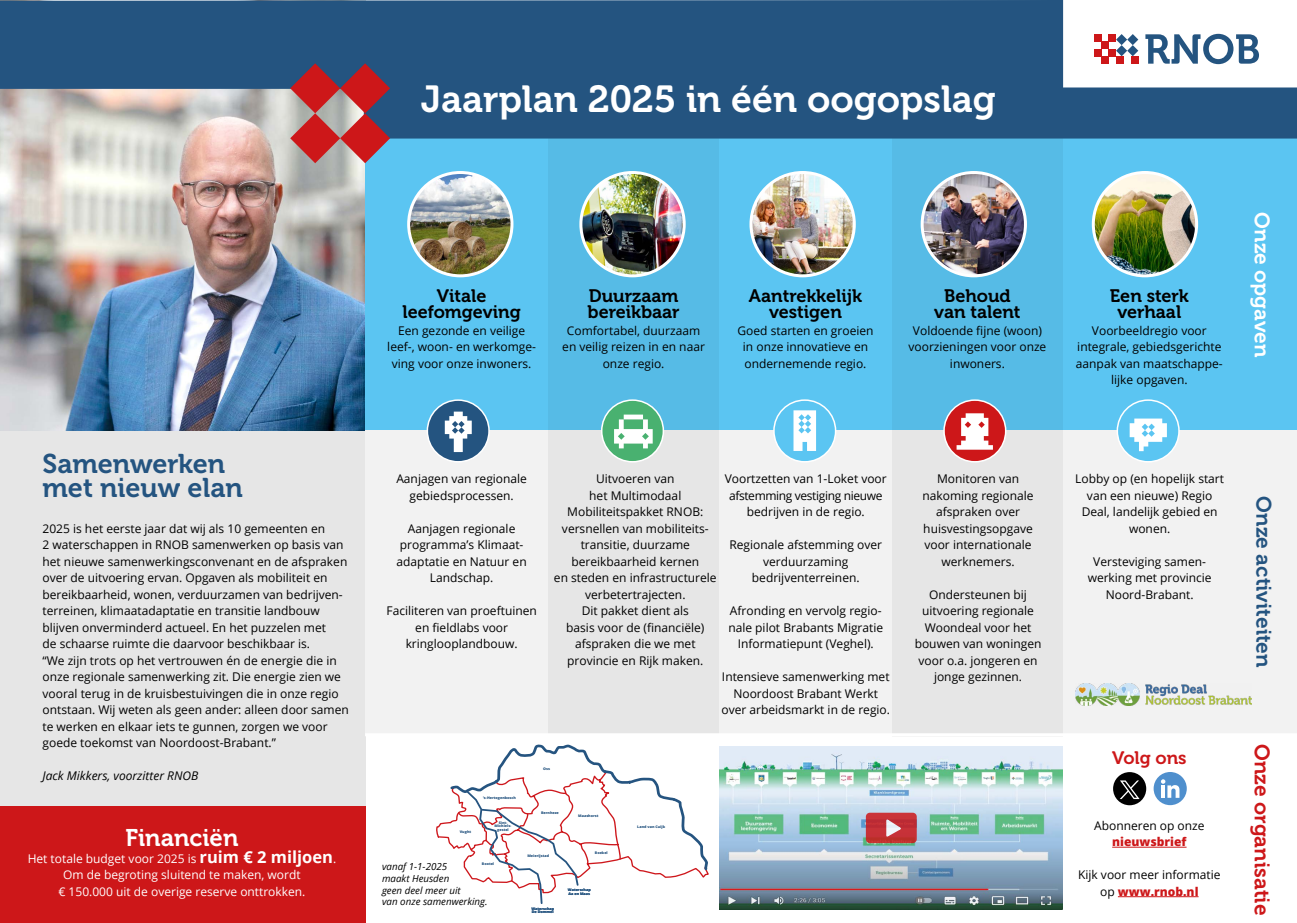
<style>
.page{position:relative;width:1297px;height:923px;background:#fff}
.page>*{position:absolute;margin:0;border:0;box-sizing:border-box;transform-origin:0 0}
.t1{font:37.5px "Museo 700";color:#fff}
.t2{font:27px/24px "Museo 700";color:#245480}
.t3{font:24px "Museo 700";color:#fff}
.t4{font:21px "Museo 700";color:#245480}
.t5{font:21px "Museo 700";color:#cd1719}
.t6{font:21px "Museo 700";color:#fff}
.t7{font:18px/16.5px "Museo 700";color:#000;text-align:center}
.t8{font:18px "Museo 700";color:#cd1719}
.t9{font:12px/16.5px "Open Sans";color:#000;text-align:center}
.t10{font:12px/16.5px "Open Sans";color:#fff;text-align:center}
.t11{font:italic 12px "Open Sans";color:#000}
.t12{font:800 12px "Open Sans";color:#cd1719}
.t13{font:italic 9.75px/11.7px "Open Sans";color:#000}
.t14{font:800 3.6px/3.4px "Open Sans";color:#255480;scale:1.04 1}
.s1{font-weight:700;font-size:16.5px}
.s2{font-weight:800;color:#cd1719}
</style>
<div class="page">
<img style="left:720px;top:747px;width:343px;height:162px">
<div style="left:0;top:430px;width:365px;height:386px;background:#e6e6e6"></div>
<img style="left:0;top:139px;width:365px;height:291px">
<div style="left:365px;top:407px;width:931px;height:329px;background:#f2f2f2"></div>
<div style="left:365px;top:137px;width:932px;height:293px;background:#5bc5f2"></div>
<svg style="left:549px;top:139px;width:170px;height:594px;fill:#e6e6e6"></svg>
<svg style="left:892px;top:139px;width:170px;height:594px;fill:#e6e6e6"></svg>
<hr style="left:1112px;top:847px;width:74px;height:1px;background:#cd1719">
<hr style="left:1118px;top:896px;width:80px;height:1px;background:#cd1719">
<div style="left:427px;top:400px;width:62px;height:62px;background:#245480;border-radius:50%"></div>
<div style="left:427px;top:399px;width:63px;height:63px;border:2px solid #fff;border-radius:50%"></div>
<svg style="left:445px;top:411px;width:27px;height:41px"></svg>
<div style="left:1117px;top:400px;width:62px;height:62px;background:#5bc5f2;border-radius:50%"></div>
<div style="left:1116px;top:399px;width:64px;height:63px;border:2px solid #fff;border-radius:50%"></div>
<svg style="left:1130px;top:418px;width:37px;height:33px"></svg>
<div style="left:944px;top:400px;width:62px;height:62px;background:#cd1719;border-radius:50%"></div>
<div style="left:943px;top:399px;width:63px;height:63px;border:2px solid #fff;border-radius:50%"></div>
<svg style="left:956px;top:413px;width:37px;height:37px"></svg>
<div style="left:774px;top:400px;width:62px;height:62px;background:#5bc5f2;border-radius:50%"></div>
<div style="left:773px;top:399px;width:63px;height:63px;border:2px solid #fff;border-radius:50%"></div>
<svg style="left:793px;top:410px;width:23px;height:41px"></svg>
<div style="left:602px;top:400px;width:61px;height:62px;background:#49b170;border-radius:50%"></div>
<div style="left:601px;top:399px;width:63px;height:63px;border:2px solid #fff;border-radius:50%"></div>
<svg style="left:614px;top:414px;width:39px;height:34px"></svg>
<img style="left:409px;top:172px;width:103px;height:104px;border-radius:52px">
<div style="left:407px;top:171px;width:106px;height:106px;border:3px solid #fff;border-radius:50%"></div>
<img style="left:581px;top:174px;width:103px;height:101px">
<div style="left:579px;top:171px;width:107px;height:106px;border:3px solid #fff;border-radius:50%"></div>
<img style="left:753px;top:173px;width:101px;height:102px">
<div style="left:749px;top:171px;width:107px;height:106px;border:3px solid #fff;border-radius:50%"></div>
<img style="left:922px;top:173px;width:103px;height:103px">
<div style="left:921px;top:171px;width:106px;height:106px;border:3px solid #fff;border-radius:50%"></div>
<img style="left:1093px;top:172px;width:103px;height:104px;border-radius:52px">
<div style="left:1092px;top:171px;width:106px;height:106px;border:3px solid #fff;border-radius:50%"></div>
<svg style="left:0;top:0;width:1297px;height:139px;background:#4a7093"></svg>
<div style="left:1153px;top:772px;width:34px;height:33px;background:#4f8fcd;border-radius:50%"></div>
<svg style="left:1161px;top:779px;width:18px;height:19px"></svg>
<svg style="left:436px;top:744px;width:273px;height:160px"></svg>
<hr style="left:365px;top:733px;width:932px;height:3px;background:#fff">
<img style="left:1076px;top:683px;width:175px;height:23px">
<div style="left:0;top:806px;width:365px;height:117px;background:#cd1719"></div>
<svg style="left:290px;top:63px;width:100px;height:100px;background:#a3565f"></svg>
<div style="left:1113px;top:772px;width:33px;height:33px;background:#000;border-radius:17px"></div>
<svg style="left:1120px;top:780px;width:19px;height:19px"></svg>
<div style="left:866px;top:812px;width:51px;height:31px;background:linear-gradient(to right,#c43135,#c53235);border-radius:4px"></div>
<svg style="left:885px;top:818px;width:19px;height:21px"></svg>
<h1 class="t1" style="left:421px;top:78px;width:576px">Jaarplan 2025 in één oogopslag</h1>
<h2 class="t2" style="left:43px;top:452px;width:202px">Samenwerken met nieuw elan</h2>
<p class="t9" style="left:43px;top:520px;width:308px;text-align:left">2025 is het eerste jaar dat wij als 10 gemeenten en<br>2 waterschappen in RNOB samenwerken op basis van het nieuwe samenwerkingsconvenant en de afspraken over de uitvoering ervan. Opgaven als mobiliteit en bereikbaarheid, wonen, verduurzamen van bedrijven&shy;terreinen, klimaatadaptatie en transitie landbouw blijven onverminderd actueel. En het puzzelen met<br>de schaarse ruimte die daarvoor beschikbaar is.<br>“We zijn trots op het vertrouwen én de energie die in onze regionale samenwerking zit. Die energie zien we vooral terug in de kruisbestuivingen die in onze regio ontstaan. Wij weten als geen ander: alleen door samen te werken en elkaar iets te gunnen, zorgen we voor goede toekomst van Noordoost-Brabant.”</p>
<p class="t11" style="left:43px;top:767px;width:157px">Jack Mikkers, voorzitter RNOB</p>
<h3 class="t3" style="left:125px;top:824px;width:114px">Financiën</h3>
<p class="t10" style="left:28px;top:850px;width:310px">Het totale budget voor 2025 is <span class="s1">ruim € 2 miljoen</span>.<br>Om de begroting sluitend te maken, wordt<br>€ 150.000 uit de overige reserve onttrokken.</p>
<h3 class="t7" style="left:403px;top:287px;width:120px">Vitale leefomgeving</h3>
<p class="t9" style="left:387px;top:322px;width:150px">Een gezonde en veilige leef-, woon- en werkomge&shy;ving voor onze inwoners.</p>
<h3 class="t7" style="left:587px;top:287px;width:94px;text-align:left">Duurzaam bereikbaar</h3>
<p class="t9" style="left:562px;top:322px;width:144px">Comfortabel, duurzaam en veilig reizen in en naar onze regio.</p>
<h3 class="t7" style="left:749px;top:287px;width:115px">Aantrekkelijk vestigen</h3>
<p class="t9" style="left:737px;top:322px;width:137px">Goed starten en groeien in onze innovatieve en ondernemende regio.</p>
<h3 class="t7" style="left:934px;top:287px;width:88px">Behoud van talent</h3>
<p class="t9" style="left:908px;top:322px;width:139px">Voldoende fijne (woon) voorzieningen voor onze inwoners.</p>
<h3 class="t7" style="left:1110px;top:287px;width:80px">Een sterk verhaal</h3>
<p class="t9" style="left:1076px;top:322px;width:148px">Voorbeeldregio voor integrale, gebiedsgerichte aanpak van maatschappe&shy;lijke opgaven.</p>
<h3 class="t6" style="left:1274px;top:212px;width:147px;rotate:90deg">Onze opgaven</h3>
<p class="t9" style="left:396px;top:470px;width:132px">Aanjagen van regionale gebiedsprocessen.</p>
<p class="t9" style="left:397px;top:520px;width:132px">Aanjagen regionale programma’s Klimaat&shy;adaptatie en Natuur en<br>Landschap.</p>
<p class="t9" style="left:386px;top:602px;width:152px">Faciliteren van proeftuinen en fieldlabs voor kringlooplandbouw.</p>
<p class="t9" style="left:554px;top:470px;width:164px">Uitvoeren van<br>het Multimodaal<br>Mobiliteitspakket RNOB: versnellen van mobiliteits&shy;transitie, duurzame bereikbaarheid kernen<br>en steden en infrastructurele verbetertrajecten.<br>Dit pakket dient als<br>basis voor de (financiële) afspraken die we met provincie en Rijk maken.</p>
<p class="t9" style="left:725px;top:470px;width:163px">Voortzetten van 1-Loket voor afstemming vestiging nieuwe bedrijven in de regio.</p>
<p class="t9" style="left:729px;top:536px;width:154px">Regionale afstemming over verduurzaming bedrijventerreinen.</p>
<p class="t9" style="left:728px;top:602px;width:156px">Afronding en vervolg regio&shy;nale pilot Brabants Migratie<br>Informatiepunt (Veghel).</p>
<p class="t9" style="left:721px;top:668px;width:170px">Intensieve samenwerking met<br>Noordoost Brabant Werkt over arbeidsmarkt in de regio.</p>
<p class="t14" style="left:460px;top:829px;width:12px">Vught</p>
<p class="t14" style="left:483px;top:795px;width:33px">’s-Hertogenbosch</p>
<p class="t14" style="left:494px;top:820px;width:18px;text-align:center">Sint-<br>Michiels&shy;gestel</p>
<p class="t14" style="left:482px;top:862px;width:13px">Boxtel</p>
<p class="t13" style="left:382px;top:860px;width:107px">vanaf 1-1-2025<br>maakt Heusden<br>geen deel meer uit<br>van onze samenwerking.</p>
<p class="t14" style="left:543px;top:767px;width:8px">Oss</p>
<p class="t14" style="left:541px;top:811px;width:19px">Bernheze</p>
<p class="t14" style="left:578px;top:814px;width:21px">Maashorst</p>
<p class="t14" style="left:527px;top:853px;width:22px">Meierijstad</p>
<p class="t14" style="left:531px;top:906px;width:23px">Waterschap<br>De Dommel</p>
<p class="t14" style="left:595px;top:850px;width:14px">Boekel</p>
<p class="t14" style="left:568px;top:888px;width:23px">Waterschap<br>Aa en Maas</p>
<p class="t14" style="left:637px;top:825px;width:28px">Land van Cuijk</p>
<p class="t9" style="left:922px;top:470px;width:113px">Monitoren van nakoming regionale afspraken over huisvestingsopgave voor internationale werknemers.</p>
<p class="t9" style="left:915px;top:586px;width:128px">Ondersteunen bij uitvoering regionale<br>Woondeal voor het bouwen van woningen voor o.a. jongeren en jonge gezinnen.</p>
<p class="t9" style="left:1075px;top:470px;width:150px">Lobby op (en hopelijk start van een nieuwe) Regio<br>Deal, landelijk gebied en wonen.</p>
<p class="t9" style="left:1088px;top:553px;width:126px">Versteviging samen&shy;werking met provincie<br>Noord-Brabant.</p>
<h3 class="t4" style="left:1275px;top:496px;width:173px;rotate:90deg">Onze activiteiten</h3>
<h3 class="t8" style="left:1112px;top:747px;width:76px">Volg ons</h3>
<p class="t9" style="left:1094px;top:817px;width:112px">Abonneren op onze</p>
<p class="t12" style="left:1112px;top:833px;width:76px">nieuwsbrief</p>
<p class="t9" style="left:1078px;top:866px;width:144px">Kijk voor meer informatie op <span class="s2">www.rnob.nl</span></p>
<h3 class="t5" style="left:1274px;top:744px;width:173px;rotate:90deg">Onze organisatie</h3>
</div>
